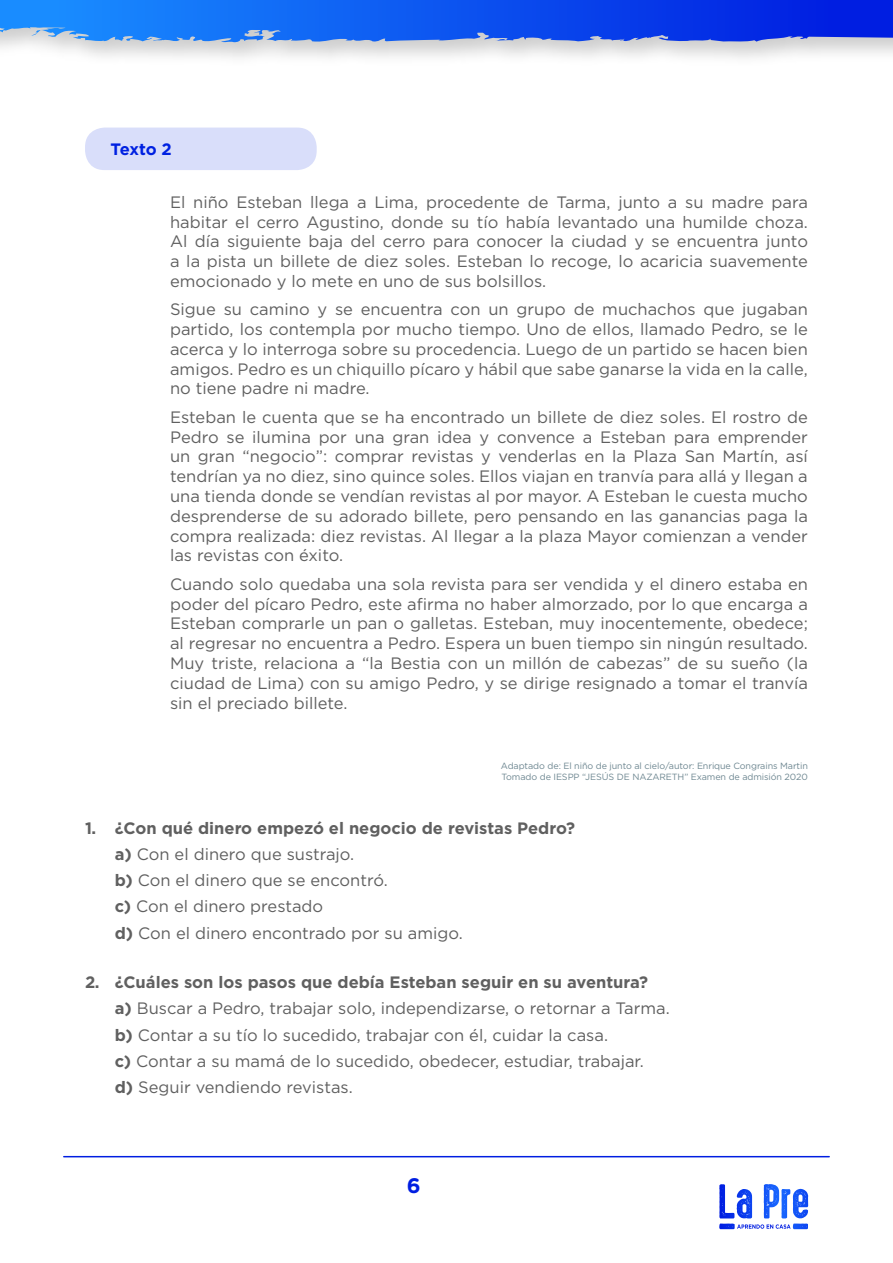
<style>
.page{position:relative;width:893px;height:1263px;background:#fff}
.page>*{position:absolute;margin:0;border:0;box-sizing:border-box;transform-origin:0 0}
.t1{font:700 21px "Gotham Rounded";color:#001ee1}
.t2{font:16.5px/19.8px "Gotham";color:#606060;text-align:justify}
.t3{font:700 16.5px "Gotham";letter-spacing:-.02em;color:#0021e1}
.t4{font:9px/10.8px "Gotham";letter-spacing:-.01em;color:#6e8791}
.s1{font-weight:700}
</style>
<div class="page">
<img style="left:0;top:0;width:893px;height:58px">
<svg style="left:0;top:0;width:373px;height:43px;background:#2d84f4"></svg>
<hr style="left:64px;top:1156px;width:765px;height:1px;background:#001ee1">
<svg style="left:737px;top:1224px;width:54px;height:5px"></svg>
<svg style="left:764px;top:1184px;width:15px;height:34px"></svg>
<div style="left:85px;top:128px;width:232px;height:42px;background:#d9defa;border-radius:20px"></div>
<p class="t3" style="left:111px;top:139px;width:63px">Texto 2</p>
<p class="t2" style="left:170px;top:192px;width:639px">El niño Esteban llega a Lima, procedente de Tarma, junto a su madre para habitar el cerro Agustino, donde su tío había levantado una humilde choza.<br>Al día siguiente baja del cerro para conocer la ciudad y se encuentra junto a la pista un billete de diez soles. Esteban lo recoge, lo acaricia suavemente emocionado y lo mete en uno de sus bolsillos.</p>
<p class="t2" style="left:170px;top:299px;width:639px">Sigue su camino y se encuentra con un grupo de muchachos que jugaban partido, los contempla por mucho tiempo. Uno de ellos, llamado Pedro, se le acerca y lo interroga sobre su procedencia. Luego de un partido se hacen bien amigos. Pedro es un chiquillo pícaro y hábil que sabe ganarse la vida en la calle, no tiene padre ni madre.</p>
<p class="t2" style="left:170px;top:407px;width:639px">Esteban le cuenta que se ha encontrado un billete de diez soles. El rostro de Pedro se ilumina por una gran idea y convence a Esteban para emprender un gran “negocio”: comprar revistas y venderlas en la Plaza San Martín, así tendrían ya no diez, sino quince soles. Ellos viajan en tranvía para allá y llegan a una tienda donde se vendían revistas al por mayor. A Esteban le cuesta mucho desprenderse de su adorado billete, pero pensando en las ganancias paga la compra realizada: diez revistas. Al llegar a la plaza Mayor comienzan a vender las revistas con éxito.</p>
<p class="t2" style="left:170px;top:574px;width:639px">Cuando solo quedaba una sola revista para ser vendida y el dinero estaba en poder del pícaro Pedro, este afirma no haber almorzado, por lo que encarga a Esteban comprarle un pan o galletas. Esteban, muy inocentemente, obedece; al regresar no encuentra a Pedro. Espera un buen tiempo sin ningún resultado.<br>Muy triste, relaciona a “la Bestia con un millón de cabezas” de su sueño (la ciudad de Lima) con su amigo Pedro, y se dirige resignado a tomar el tranvía sin el preciado billete.</p>
<p class="t4" style="left:501px;top:760px;width:308px">Adaptado de: El niño de junto al cielo/autor: Enrique Congrains Martin<br>Tomado de IESPP “JESÚS DE NAZARETH” Examen de admisión 2020</p>
<p class="t2" style="left:115px;top:815px;width:462px;line-height:26.2px;text-align:left;text-indent:-30px"><span class="s1">1. ¿Con qué dinero empezó el negocio de revistas Pedro? a)</span> Con el dinero que sustrajo.<br><span class="s1">b)</span> Con el dinero que se encontró.<br><span class="s1">c)</span> Con el dinero prestado<br><span class="s1">d)</span> Con el dinero encontrado por su amigo.</p>
<p class="t2" style="left:115px;top:969px;width:556px;line-height:26.2px;text-align:left;text-indent:-30px"><span class="s1">2. ¿Cuáles son los pasos que debía Esteban seguir en su aventura?<br>a)</span> Buscar a Pedro, trabajar solo, independizarse, o retornar a Tarma. <span class="s1">b)</span> Contar a su tío lo sucedido, trabajar con él, cuidar la casa.<br><span class="s1">c)</span> Contar a su mamá de lo sucedido, obedecer, estudiar, trabajar.<br><span class="s1">d)</span> Seguir vendiendo revistas.</p>
<p class="t1" style="left:407px;top:1170px;width:15px">6</p>
</div>
